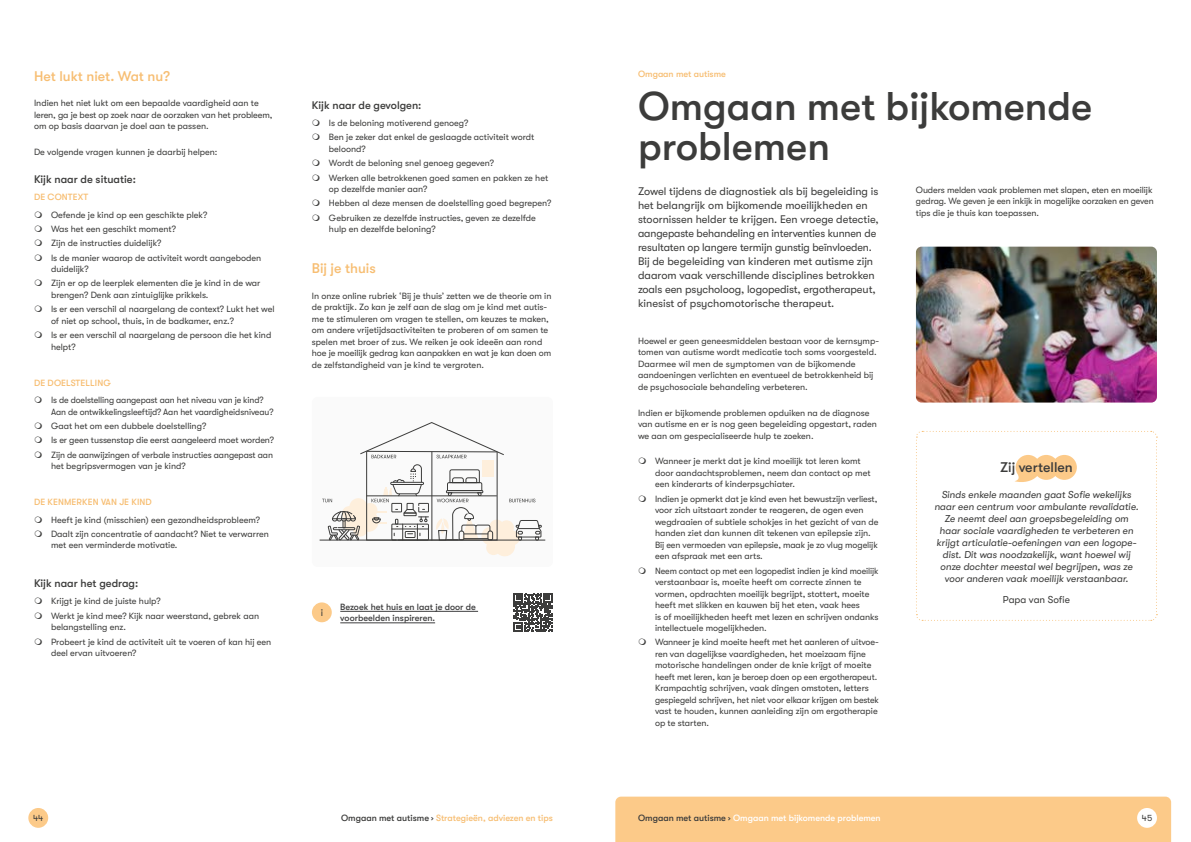
<style>
.page{position:relative;width:1191px;height:842px;background:#fff}
.page>*{position:absolute;margin:0;border:0;box-sizing:border-box;transform-origin:0 0}
.t1{font:500 40px/40px "GT Walsheim Pro";color:#3c3c3b}
.t2{font:500 14px "GT Walsheim Pro";color:#f7be73}
.t3{font:500 14px "GT Walsheim Pro";color:#3c3c3b}
.t4{font:11px/14px "GT Walsheim Pro";color:#3c3c3b}
.t5{font:500 11px "GT Walsheim Pro";color:#3c3c3b}
.t6{font:italic 10px/12px "GT Walsheim Pro";color:#3c3c3b;text-align:center}
.t7{font:10px "GT Walsheim Pro";color:#3c3c3b}
.t8{font:9px/11.5px "GT Walsheim Pro";color:#3c3c3b}
.t9{font:500 9px "GT Walsheim Pro";color:#f7be73}
.t10{font:500 9px/11.5px "GT Walsheim Pro";color:#3f3f40}
.t11{font:500 9px "GT Walsheim Pro";color:#fff}
.s1{color:#3c3c3b}
</style>
<div class="page">
<div style="left:615px;top:797px;width:556px;height:45px;background:#fcca89"></div>
<div style="left:1137px;top:808px;width:20px;height:20px;background:#fff;border-radius:50%"></div>
<div style="left:28px;top:808px;width:20px;height:20px;background:#fcca89;border-radius:50%"></div>
<hr style="left:340px;top:611px;width:138px;height:1px;background:#3f3f40">
<hr style="left:340px;top:623px;width:95px;height:1px;background:#3f3f40">
<svg style="left:514px;top:593px;width:38px;height:39px"></svg>
<div style="left:312px;top:602px;width:20px;height:20px;background:#fcca89;border-radius:50%"></div>
<div style="left:312px;top:397px;width:241px;height:170px;background:#fafafa;border-radius:6px"></div>
<hr style="left:319px;top:540px;width:226px;height:1px;background:#3c3c3b">
<svg style="left:322px;top:422px;width:220px;height:134px"></svg>
<img style="left:916px;top:247px;width:241px;height:156px">
<svg style="left:916px;top:431px;width:241px;height:190px"></svg>
<h2 class="t2" style="left:34px;top:68px;width:137px">Het lukt niet. Wat nu?</h2>
<p class="t8" style="left:34px;top:98px;width:240px">Indien het niet lukt om een bepaalde vaardigheid aan te leren, ga je best op zoek naar de oorzaken van het probleem, om op basis daarvan je doel aan te passen.</p>
<p class="t8" style="left:34px;top:146px;width:185px">De volgende vragen kunnen je daarbij helpen:</p>
<p class="t5" style="left:34px;top:173px;width:103px">Kijk naar de situatie:</p>
<p class="t9" style="left:34px;top:192px;width:56px">DE CONTEXT</p>
<p class="t8" style="left:51px;top:207px;width:212px;line-height:14.3px">Oefende je kind op een geschikte plek?<br>Was het een geschikt moment?<br>Zijn de instructies duidelijk?<br>Is de manier waarop de activiteit wordt aangeboden</p>
<p class="t8" style="left:51px;top:262px;width:211px;line-height:14.3px">duidelijk?<br>Zijn er op de leerplek elementen die je kind in de war</p>
<p class="t8" style="left:51px;top:288px;width:225px;line-height:14.3px">brengen? Denk aan zintuiglijke prikkels.<br>Is er een verschil al naargelang de context? Lukt het wel</p>
<p class="t8" style="left:51px;top:314px;width:222px;line-height:14.3px">of niet op school, thuis, in de badkamer, enz.?<br>Is er een verschil al naargelang de persoon die het kind</p>
<p class="t8" style="left:51px;top:341px;width:26px">helpt?</p>
<p class="t9" style="left:34px;top:378px;width:78px">DE DOELSTELLING</p>
<p class="t8" style="left:51px;top:394px;width:224px">Is de doelstelling aangepast aan het niveau van je kind?<br>Aan de ontwikkelingsleeftijd? Aan het vaardigheidsniveau?</p>
<p class="t8" style="left:51px;top:419px;width:224px;line-height:14.3px">Gaat het om een dubbele doelstelling?<br>Is er geen tussenstap die eerst aangeleerd moet worden?<br>Zijn de aanwijzingen of verbale instructies aangepast aan</p>
<p class="t8" style="left:51px;top:460px;width:136px">het begripsvermogen van je kind?</p>
<p class="t9" style="left:34px;top:497px;width:119px">DE KENMERKEN VAN JE KIND</p>
<p class="t8" style="left:51px;top:512px;width:219px;line-height:14.3px">Heeft je kind (misschien) een gezondheidsprobleem?<br>Daalt zijn concentratie of aandacht? Niet te verwarren</p>
<p class="t8" style="left:51px;top:540px;width:128px">met een verminderde motivatie.</p>
<p class="t5" style="left:34px;top:577px;width:106px">Kijk naar het gedrag:</p>
<p class="t8" style="left:51px;top:594px;width:210px;line-height:14.3px">Krijgt je kind de juiste hulp?<br>Werkt je kind mee? Kijk naar weerstand, gebrek aan</p>
<p class="t8" style="left:51px;top:620px;width:222px;line-height:14.3px">belangstelling enz.<br>Probeert je kind de activiteit uit te voeren of kan hij een</p>
<p class="t8" style="left:51px;top:647px;width:87px">deel ervan uitvoeren?</p>
<p class="t5" style="left:312px;top:99px;width:111px">Kijk naar de gevolgen:</p>
<p class="t8" style="left:329px;top:116px;width:207px;line-height:14.3px">Is de beloning motiverend genoeg?<br>Ben je zeker dat enkel de geslaagde activiteit wordt</p>
<p class="t8" style="left:329px;top:142px;width:221px;line-height:14.3px">beloond?<br>Wordt de beloning snel genoeg gegeven?<br>Werken alle betrokkenen goed samen en pakken ze het</p>
<p class="t8" style="left:329px;top:182px;width:224px;line-height:14.3px">op dezelfde manier aan?<br>Hebben al deze mensen de doelstelling goed begrepen?<br>Gebruiken ze dezelfde instructies, geven ze dezelfde</p>
<p class="t8" style="left:329px;top:223px;width:108px">hulp en dezelfde beloning?</p>
<h2 class="t2" style="left:312px;top:260px;width:65px">Bij je thuis</h2>
<p class="t8" style="left:312px;top:290px;width:241px">In onze online rubriek ‘Bij je thuis’ zetten we de theorie om in de praktijk. Zo kan je zelf aan de slag om je kind met autis&shy;me te stimuleren om vragen te stellen, om keuzes te maken, om andere vrijetijdsactiviteiten te proberen of om samen te spelen met broer of zus. We reiken je ook ideeën aan rond hoe je moeilijk gedrag kan aanpakken en wat je kan doen om de zelfstandigheid van je kind te vergroten.</p>
<p class="t7" style="left:321px;top:607px;width:4px">i</p>
<p class="t10" style="left:340px;top:601px;width:137px">Bezoek het huis en laat je door de voorbeelden inspireren.</p>
<p class="t9" style="left:638px;top:69px;width:89px">Omgaan met autisme</p>
<h1 class="t1" style="left:638px;top:86px;width:456px">Omgaan met bijkomende problemen</h1>
<p class="t4" style="left:638px;top:185px;width:242px">Zowel tijdens de diagnostiek als bij begeleiding is het belangrijk om bijkomende moeilijkheden en stoornissen helder te krijgen. Een vroege detectie, aangepaste behandeling en interventies kunnen de resultaten op langere termijn gunstig beïnvloeden.<br>Bij de begeleiding van kinderen met autisme zijn daarom vaak verschillende disciplines betrokken zoals een psycholoog, logopedist, ergotherapeut, kinesist of psychomotorische therapeut.</p>
<p class="t8" style="left:638px;top:335px;width:242px">Hoewel er geen geneesmiddelen bestaan voor de kernsymp&shy;tomen van autisme wordt medicatie toch soms voorgesteld.<br>Daarmee wil men de symptomen van de bijkomende aandoeningen verlichten en eventueel de betrokkenheid bij de psychosociale behandeling verbeteren.</p>
<p class="t8" style="left:638px;top:407px;width:240px">Indien er bijkomende problemen opduiken na de diagnose van autisme en er is nog geen begeleiding opgestart, raden we aan om gespecialiseerde hulp te zoeken.</p>
<p class="t8" style="left:655px;top:456px;width:217px">Wanneer je merkt dat je kind moeilijk tot leren komt door aandachtsproblemen, neem dan contact op met een kinderarts of kinderpsychiater.</p>
<p class="t8" style="left:655px;top:493px;width:225px">Indien je opmerkt dat je kind even het bewustzijn verliest, voor zich uitstaart zonder te reageren, de ogen even wegdraaien of subtiele schokjes in het gezicht of van de handen ziet dan kunnen dit tekenen van epilepsie zijn.<br>Bij een vermoeden van epilepsie, maak je zo vlug mogelijk een afspraak met een arts.</p>
<p class="t8" style="left:655px;top:565px;width:225px">Neem contact op met een logopedist indien je kind moeilijk verstaanbaar is, moeite heeft om correcte zinnen te vormen, opdrachten moeilijk begrijpt, stottert, moeite heeft met slikken en kauwen bij het eten, vaak hees<br>is of moeilijkheden heeft met lezen en schrijven ondanks intellectuele mogelijkheden.</p>
<p class="t8" style="left:655px;top:637px;width:225px">Wanneer je kind moeite heeft met het aanleren of uitvoe&shy;ren van dagelijkse vaardigheden, het moeizaam fijne motorische handelingen onder de knie krijgt of moeite heeft met leren, kan je beroep doen op een ergotherapeut.<br>Krampachtig schrijven, vaak dingen omstoten, letters gespiegeld schrijven, het niet voor elkaar krijgen om bestek vast te houden, kunnen aanleiding zijn om ergotherapie op te starten.</p>
<p class="t8" style="left:916px;top:184px;width:239px;text-align:justify">Ouders melden vaak problemen met slapen, eten en moeilijk gedrag. We geven je een inkijk in mogelijke oorzaken en geven tips die je thuis kan toepassen.</p>
<h2 class="t3" style="left:1000px;top:459px;width:74px">Zij vertellen</h2>
<p class="t6" style="left:934px;top:489px;width:206px">Sinds enkele maanden gaat Sofie wekelijks naar een centrum voor ambulante revalidatie.<br>Ze neemt deel aan groepsbegeleiding om haar sociale vaardigheden te verbeteren en krijgt articulatie-oefeningen van een logope&shy;dist. Dit was noodzakelijk, want hoewel wij onze dochter meestal wel begrijpen, was ze voor anderen vaak moeilijk verstaanbaar.</p>
<p class="t7" style="left:1003px;top:594px;width:69px">Papa van Sofie</p>
<p class="t9" style="left:341px;top:813px;width:213px"><span class="s1">Omgaan met autisme ›</span> Strategieën, adviezen en tips</p>
<p class="t11" style="left:638px;top:813px;width:244px"><span class="s1">Omgaan met autisme ›</span> Omgaan met bijkomende problemen</p>
<p class="t8" style="left:33px;top:812px;width:12px">44</p>
<p class="t8" style="left:1141px;top:812px;width:12px">45</p>
</div>
